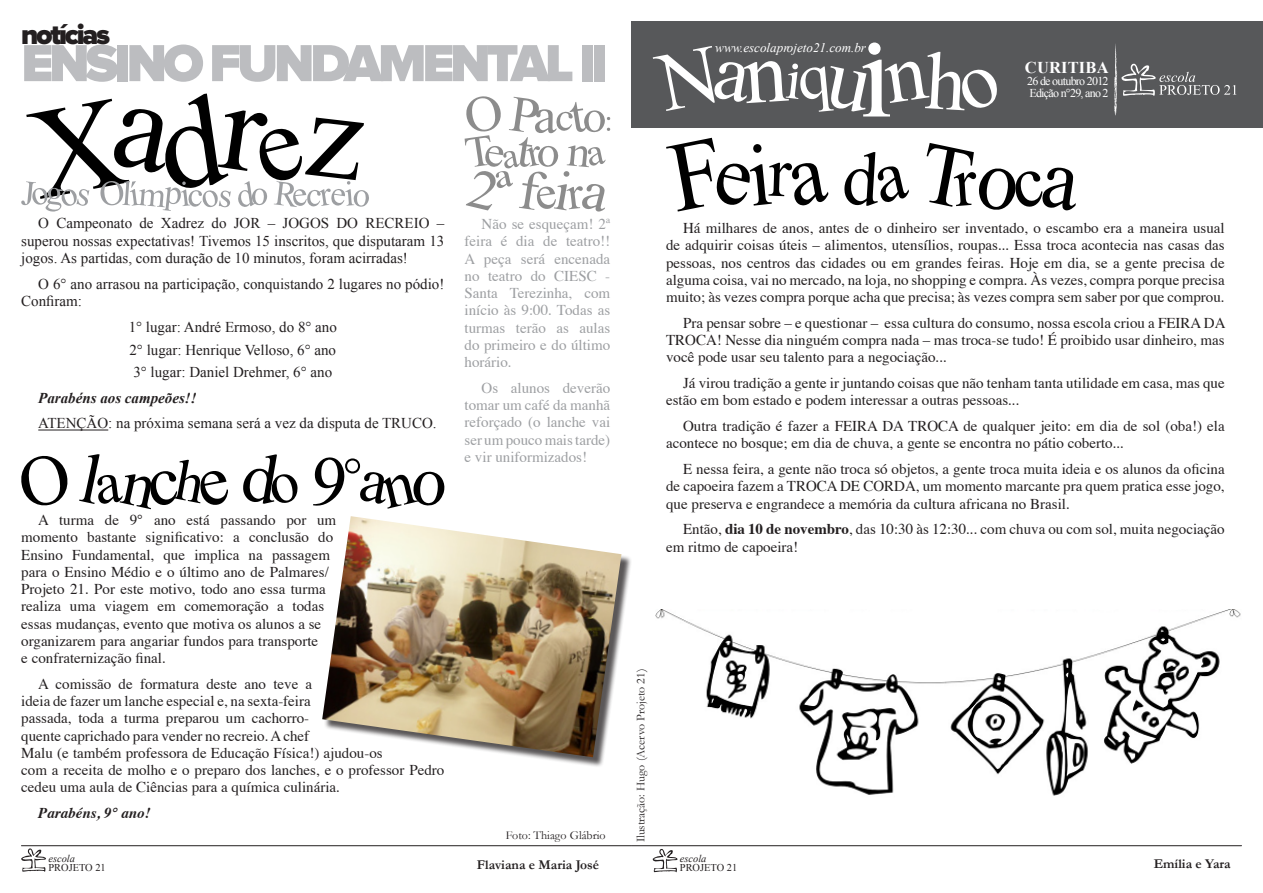
<style>
.page{position:relative;width:1263px;height:893px;background:#fff}
.page>*{position:absolute;margin:0;border:0;box-sizing:border-box;transform-origin:0 0}
.t1{font:900 54px "Proxima Nova";letter-spacing:-.08em;color:#bcbdc0}
.t2{font:900 28.5px "Proxima Nova";letter-spacing:-.08em;color:#231f20}
.t3{font:700 16.5px "Times New Roman";letter-spacing:.01em;color:#fff}
.t4{font:15px/17.2px "Times";color:#231f20}
.t5{font:15px/17.2px "Times New Roman";color:#231f20;text-align:justify}
.t6{font:15px/17.2px "Times";color:#9d9fa2;text-align:justify}
.t7{font:italic 700 15px "Times New Roman";color:#231f20}
.t8{font:italic 700 15px "Times";color:#231f20}
.t9{font:700 13.5px "Garamond";color:#231f20}
.t10{font:italic 13.05px "Times New Roman";color:#fff}
.t11{font:12px "Garamond";color:#231f20}
.t12{font:12px/12px "Times New Roman";letter-spacing:-.06em;color:#fff}
.t13{font:10.35px "Times New Roman";color:#231f20}
.t14{font:italic 10.35px "Times New Roman";color:#231f20}
.s1{font-weight:700}
</style>
<div class="page">
<hr style="left:21px;top:845px;width:610px;height:1px;background:#231f20">
<hr style="left:632px;top:845px;width:609px;height:1px;background:#231f20">
<div style="left:631px;top:21px;width:632px;height:107px;background:#57585a"></div>
<svg style="left:1114px;top:44px;width:122px;height:72px"></svg>
<svg style="left:653px;top:43px;width:344px;height:74px"></svg>
<svg style="left:653px;top:849px;width:24px;height:23px"></svg>
<svg style="left:21px;top:848px;width:25px;height:24px"></svg>
<hr style="left:38px;top:430px;width:70px;height:1px;background:#231f20">
<svg style="left:666px;top:138px;width:162px;height:74px"></svg>
<svg style="left:844px;top:152px;width:65px;height:54px"></svg>
<svg style="left:926px;top:143px;width:150px;height:68px"></svg>
<svg style="left:21px;top:94px;width:348px;height:118px"></svg>
<svg style="left:21px;top:455px;width:47px;height:51px"></svg>
<svg style="left:79px;top:454px;width:149px;height:55px"></svg>
<svg style="left:243px;top:454px;width:55px;height:50px"></svg>
<svg style="left:313px;top:457px;width:132px;height:52px"></svg>
<svg style="left:465px;top:96px;width:145px;height:116px"></svg>
<img style="left:655px;top:609px;width:586px;height:187px">
<div style="left:324px;top:518px;width:308px;height:249px;background:#231f20;opacity:.75"></div>
<img style="left:322px;top:516px;width:299px;height:241px">
<h2 class="t2" style="left:21px;top:22px;width:90px">notícias</h2>
<h1 class="t1" style="left:21px;top:38px;width:588px">ENSINO FUNDAMENTAL II</h1>
<p class="t10" style="left:715px;top:39px;width:152px">www.escolaprojeto21.com.br</p>
<p class="t3" style="left:1025px;top:56px;width:85px">CURITIBA</p>
<p class="t12" style="left:1027px;top:75px;width:83px">26 de outubro 2012<br>Edição n°29, ano 2</p>
<p class="t5" style="left:21px;top:214px;width:425px;text-indent:17px">O Campeonato de Xadrez do JOR – JOGOS DO RECREIO – superou nossas expectativas! Tivemos 15 inscritos, que disputaram 13 jogos. As partidas, com duração de 10 minutos, foram acirradas!</p>
<p class="t5" style="left:21px;top:275px;width:425px;text-indent:17px">O 6° ano arrasou na participação, conquistando 2 lugares no pódio!<br>Confiram:</p>
<p class="t5" style="left:129px;top:316px;width:210px;line-height:22.2px">1° lugar: André Ermoso, do 8° ano 2° lugar: Henrique Velloso, 6° ano 3° lugar: Daniel Drehmer, 6° ano</p>
<p class="t7" style="left:38px;top:387px;width:160px">Parabéns aos campeões!!</p>
<p class="t5" style="left:38px;top:414px;width:400px">ATENÇÃO: na próxima semana será a vez da disputa de TRUCO.</p>
<p class="t6" style="left:465px;top:214px;width:147px;text-indent:17px">Não se esqueçam! 2ª feira é dia de teatro!!<br>A peça será encenada no teatro do CIESC - Santa Terezinha, com início às 9:00. Todas as turmas terão as aulas do primeiro e do último horário.</p>
<p class="t6" style="left:465px;top:378px;width:147px;text-indent:17px">Os alunos deverão tomar um café da manhã reforçado (o lanche vai ser um pouco mais tarde) e vir uniformizados!</p>
<p class="t4" style="left:21px;top:510px;width:316px;text-indent:17px">A turma de 9° ano está passando por um momento bastante significativo: a conclusão do Ensino Fundamental, que implica na passagem para o Ensino Médio e o último ano de Palmares/ Projeto 21. Por este motivo, todo ano essa turma realiza uma viagem em comemoração a todas essas mudanças, evento que motiva os alunos a se organizarem para angariar fundos para transporte<br>e confraternização final.</p>
<p class="t4" style="left:21px;top:674px;width:425px;text-indent:17px">A comissão de formatura deste ano teve a<br>ideia de fazer um lanche especial e, na sexta-feira<br>passada, toda a turma preparou um cachorro-<br>quente caprichado para vender no recreio. A chef<br>Malu (e também professora de Educação Física!) ajudou-os<br>com a receita de molho e o preparo dos lanches, e o professor Pedro cedeu uma aula de Ciências para a química culinária.</p>
<p class="t8" style="left:38px;top:799px;width:114px">Parabéns, 9° ano!</p>
<p class="t11" style="left:506px;top:828px;width:101px">Foto: Thiago Glábrio</p>
<p class="t4" style="left:666px;top:218px;width:560px;text-align:justify;text-indent:17px">Há milhares de anos, antes de o dinheiro ser inventado, o escambo era a maneira usual de adquirir coisas úteis – alimentos, utensílios, roupas... Essa troca acontecia nas casas das pessoas, nos centros das cidades ou em grandes feiras. Hoje em dia, se a gente precisa de alguma coisa, vai no mercado, na loja, no shopping e compra. Às vezes, compra porque precisa muito; às vezes compra porque acha que precisa; às vezes compra sem saber por que comprou.</p>
<p class="t4" style="left:666px;top:313px;width:561px;text-align:justify;text-indent:17px">Pra pensar sobre – e questionar – essa cultura do consumo, nossa escola criou a FEIRA DA TROCA! Nesse dia ninguém compra nada – mas troca-se tudo! É proibido usar dinheiro, mas você pode usar seu talento para a negociação...</p>
<p class="t4" style="left:666px;top:373px;width:560px;text-indent:17px">Já virou tradição a gente ir juntando coisas que não tenham tanta utilidade em casa, mas que estão em bom estado e podem interessar a outras pessoas...</p>
<p class="t4" style="left:666px;top:416px;width:560px;text-indent:17px">Outra tradição é fazer a FEIRA DA TROCA de qualquer jeito: em dia de sol (oba!) ela acontece no bosque; em dia de chuva, a gente se encontra no pátio coberto...</p>
<p class="t4" style="left:666px;top:459px;width:560px;text-align:justify;text-indent:17px">E nessa feira, a gente não troca só objetos, a gente troca muita ideia e os alunos da oficina de capoeira fazem a TROCA DE CORDA, um momento marcante pra quem pratica esse jogo, que preserva e engrandece a memória da cultura africana no Brasil.</p>
<p class="t4" style="left:666px;top:519px;width:560px;text-indent:17px">Então, <span class="s1">dia 10 de novembro</span>, das 10:30 às 12:30... com chuva ou com sol, muita negociação em ritmo de capoeira!</p>
<p class="t11" style="left:633px;top:842px;width:175px;rotate:-90deg">Ilustração: Hugo (Acervo Projeto 21)</p>
<p class="t14" style="left:48px;top:851px;width:28px">escola</p>
<p class="t13" style="left:48px;top:860px;width:59px">PROJETO 21</p>
<p class="t9" style="left:1154px;top:856px;width:79px">Emília e Yara</p>
<p class="t14" style="left:680px;top:851px;width:28px">escola</p>
<p class="t13" style="left:680px;top:861px;width:59px">PROJETO 21</p>
<p class="t9" style="left:477px;top:857px;width:124px">Flaviana e Maria José</p>
</div>
